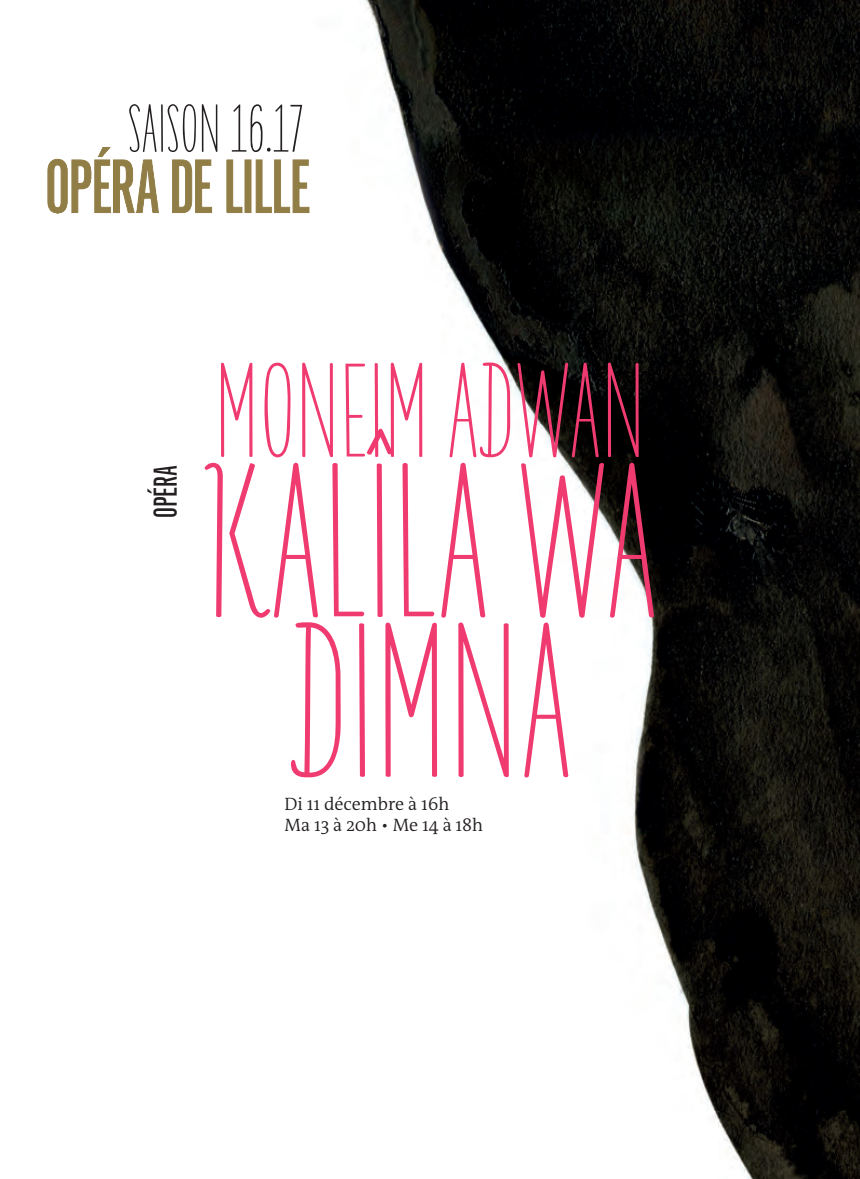
<style>
.page{position:relative;width:860px;height:1179px;background:#fff}
.page>*{position:absolute;margin:0;border:0;box-sizing:border-box;transform-origin:0 0}
.t1{font:700 202.5px/159.8px "Only You Pro";color:#ef3b70;text-align:center}
.t2{font:700 123.75px "Only You Pro";color:#ef3b70}
.t3{font:700 62.55px "Only You Pro";color:#231f20}
.t4{font:31.5px "Grotesque MT Std Extra Cond";color:#231f20}
.t5{font:300 18px/21.6px "The Antiqua B W4";color:#231f20}
.s1{font-family:"Only You Pro Hole";font-weight:400}
</style>
<div class="page">
<img style="left:251px;top:0;width:609px;height:1179px">
<svg style="left:226px;top:159px;width:17px;height:54px"></svg>
<div style="left:244px;top:159px;width:7px;height:54px;background:#917d46;border:1px solid #917d46"></div>
<svg style="left:255px;top:159px;width:55px;height:55px"></svg>
<svg style="left:172px;top:159px;width:41px;height:54px"></svg>
<svg style="left:47px;top:147px;width:112px;height:67px"></svg>
<h3 class="t3" style="left:128px;top:93px;width:177px">SAISON 16<span class="s1">.</span>17</h3>
<h3 class="t4" style="left:147px;top:518px;width:55px;rotate:-90deg">OPÉRA</h3>
<h2 class="t2" style="left:215px;top:341px;width:432px">MONEIM ADWAN</h2>
<h1 class="t1" style="left:204px;top:466px;width:456px">KALÎLA WA<br>DIMNA</h1>
<p class="t5" style="left:285px;top:793px;width:200px">Di 11 décembre à 16h<br>Ma 13 à 20h • Me 14 à 18h</p>
</div>
